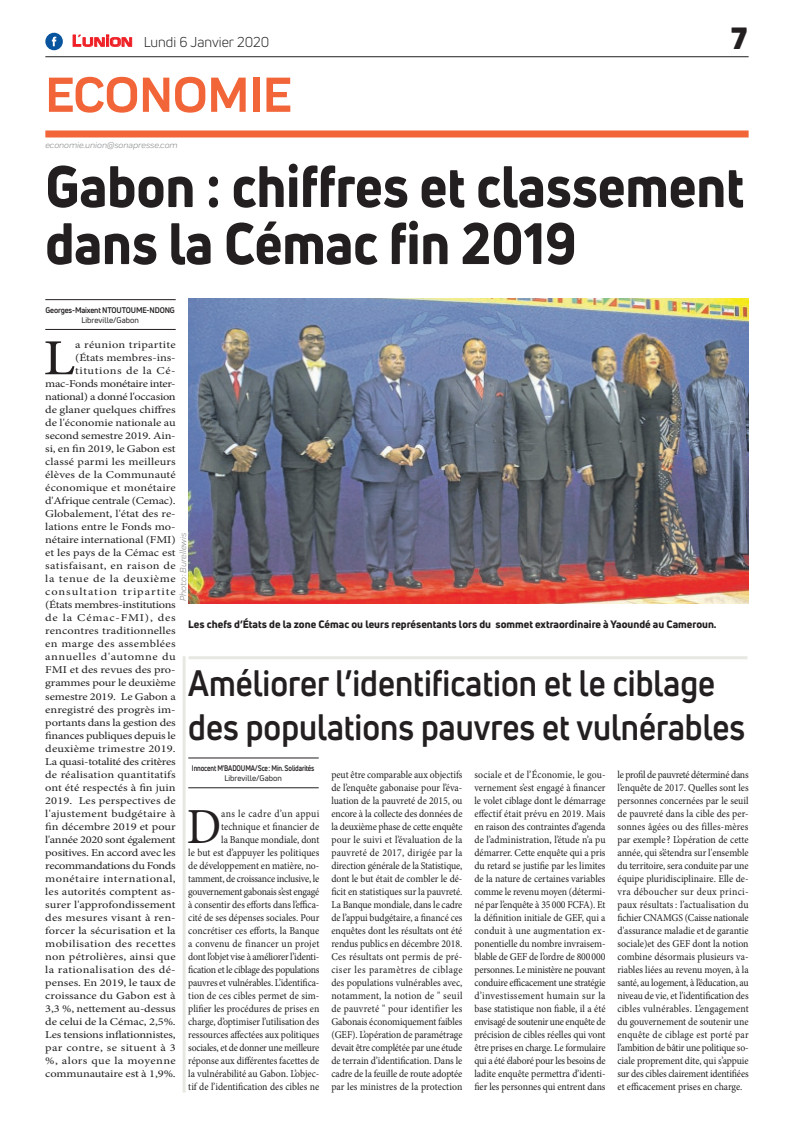
<style>
.page{position:relative;width:794px;height:1129px;background:#fff}
.page>*{position:absolute;margin:0;border:0;box-sizing:border-box;transform-origin:0 0}
.t1{font:800 57px/57px "Uni Neue";color:#231f20;scale:.92 1}
.t2{font:700 51px "Praktika";color:#f26538}
.t3{font:50.5px "Minion Pro";color:#231f20;scale:1.18 1}
.t4{font:50.5px "Minion Pro";color:#231f20;scale:.93 1}
.t5{font:700 36px/43.2px "Uni Neue";color:#231f20;scale:.9 1}
.t6{font:900 30px "Uni Neue";color:#231f20}
.t7{font:14px "Uni Neue";color:#231f20}
.t8{font:10.5px/13px "Minion Pro";color:#231f20;text-align:justify;scale:.93 1}
.t9{font:10.5px/13px "Minion Pro";color:#231f20;text-align:right;scale:1.18 1}
.t10{font:800 10.5px "Uni Neue";color:#231f20}
.t11{font:italic 9px "Praktika";color:#818386}
.t12{font:700 8px "Uni Neue";letter-spacing:-.02em;color:#231f20;scale:.82 1}
.t13{font:8px "Uni Neue";color:#231f20}
.t14{font:700 8px "Uni Neue";letter-spacing:-.02em;color:#231f20;scale:.95 1}
.s1{font-family:"Eurostile";font-weight:600;font-size:15px;color:#ee1d23}
.s2{font-family:"Eurostile";font-weight:600;font-size:11.4px;color:#ee1d23}
</style>
<div class="page">
<div style="left:45px;top:130px;width:703px;height:7px;background:#f26538"></div>
<hr style="left:45px;top:56px;width:703px;height:1px;background:#231f20">
<svg style="left:72px;top:34px;width:60px;height:13px"></svg>
<div style="left:45px;top:33px;width:18px;height:17px;background:#08549e;border-radius:50%"></div>
<svg style="left:52px;top:37px;width:4px;height:9px"></svg>
<hr style="left:45px;top:329px;width:131px;height:1px;background:#231f20">
<hr style="left:45px;top:299px;width:131px;height:1px;background:#231f20">
<img style="left:189px;top:298px;width:559px;height:305px">
<hr style="left:188px;top:787px;width:131px;height:1px;background:#231f20">
<hr style="left:188px;top:757px;width:131px;height:1px;background:#231f20">
<hr style="left:189px;top:656px;width:558px;height:3px;background:#e7e8e2">
<hr style="left:183px;top:656px;width:3px;height:436px;background:#e7e8e2">
<h3 class="t7" style="left:72px;top:33px;width:199px"><span class="s1">L</span><span class="s2">UNION</span> Lundi 6 Janvier 2020</h3>
<h2 class="t2" style="left:45px;top:54px;width:248px">ECONOMIE</h2>
<p class="t11" style="left:45px;top:139px;width:134px">economie.union@sonapresse.com</p>
<h3 class="t6" style="left:731px;top:17px;width:18px">7</h3>
<h1 class="t1" style="left:45px;top:157px;width:761px">Gabon : chiffres et classement dans la Cémac fin 2019</h1>
<p class="t14" style="left:45px;top:304px;width:138px">Georges-Maixent NTOUTOUME-NDONG</p>
<p class="t13" style="left:81px;top:315px;width:59px">Libreville/Gabon</p>
<p class="t9" style="left:45px;top:338px;width:112px">a réunion tripartite (États membres-ins&shy;titutions de la Cé&shy;mac-Fonds monétaire inter&shy;national) a donné l'occasion de glaner quelques chiffres de l'économie nationale au second semestre 2019. Ain&shy;si, en fin 2019, le Gabon est classé parmi les meilleurs élèves de la Communauté économique et monétaire d'Afrique centrale (Cemac).<br>Globalement, l'état des re&shy;lations entre le Fonds mo&shy;nétaire international (FMI) et les pays de la Cémac est satisfaisant, en raison de la tenue de la deuxième consultation tripartite (États membres-institutions de la Cémac-FMI), des rencontres traditionnelles en marge des assemblées annuelles d'automne du<br>FMI et des revues des pro&shy;grammes pour le deuxième semestre 2019. Le Gabon a enregistré des progrès im&shy;portants dans la gestion des finances publiques depuis le deuxième trimestre 2019.<br>La quasi-totalité des critères de réalisation quantitatifs ont été respectés à fin juin<br>2019. Les perspectives de l'ajustement budgétaire à fin décembre 2019 et pour l'année 2020 sont également positives. En accord avec les recommandations du Fonds monétaire international, les autorités comptent as&shy;surer l'approfondissement des mesures visant à ren&shy;forcer la sécurisation et la mobilisation des recettes non pétrolières, ainsi que la rationalisation des dé&shy;penses. En 2019, le taux de croissance du Gabon est à<br>3,3 %, nettement au-dessus de celui de la Cémac, 2,5%.<br>Les tensions inflationnistes, par contre, se situent à 3 %, alors que la moyenne communautaire est à 1,9%.</p>
<h3 class="t3" style="left:43px;top:324px;width:29px">L</h3>
<p class="t11" style="left:177px;top:600px;width:69px;rotate:-90deg">Photo : Burellewis</p>
<p class="t10" style="left:188px;top:617px;width:530px">Les chefs d’États de la zone Cémac ou leurs représentants lors du sommet extraordinaire à Yaoundé au Cameroun.</p>
<h3 class="t5" style="left:188px;top:661px;width:620px">Améliorer l’identification et le ciblage des populations pauvres et vulnérables</h3>
<p class="t12" style="left:192px;top:762px;width:151px">Innocent M'BADOUMA/Sce: Min. Solidarités</p>
<p class="t13" style="left:224px;top:773px;width:59px">Libreville/Gabon</p>
<p class="t8" style="left:331px;top:767px;width:142px">peut être comparable aux objectifs de l’enquête gabonaise pour l’éva&shy;luation de la pauvreté de 2015, ou encore à la collecte des données de la deuxième phase de cette enquête pour le suivi et l’évaluation de la pauvreté de 2017, dirigée par la direction générale de la Statistique, dont le but était de combler le dé&shy;ficit en statistiques sur la pauvreté.<br>La Banque mondiale, dans le cadre de l’appui budgétaire, a financé ces enquêtes dont les résultats ont été rendus publics en décembre 2018.<br>Ces résultats ont permis de pré&shy;ciser les paramètres de ciblage des populations vulnérables avec, notamment, la notion de " seuil de pauvreté " pour identifier les Gabonais économiquement faibles (GEF). L’opération de paramétrage devait être complétée par une étude de terrain d’identification. Dans le cadre de la feuille de route adoptée par les ministres de la protection</p>
<p class="t8" style="left:474px;top:767px;width:142px">sociale et de l’Économie, le gou&shy;vernement s’est engagé à financer le volet ciblage dont le démarrage effectif était prévu en 2019. Mais en raison des contraintes d’agenda de l’administration, l’étude n’a pu démarrer. Cette enquête qui a pris du retard se justifie par les limites de la nature de certaines variables comme le revenu moyen (détermi&shy;né par l’enquête à 35000 FCFA). Et la définition initiale de GEF, qui a conduit à une augmentation ex&shy;ponentielle du nombre invraisem&shy;blable de GEF de l’ordre de 800000 personnes. Le ministère ne pouvant conduire efficacement une stratégie d’investissement humain sur la base statistique non fiable, il a été envisagé de soutenir une enquête de précision de cibles réelles qui vont être prises en charge. Le formulaire qui a été élaboré pour les besoins de ladite enquête permettra d’identi&shy;fier les personnes qui entrent dans</p>
<p class="t8" style="left:617px;top:767px;width:142px">le profil de pauvreté déterminé dans l’enquête de 2017. Quelles sont les personnes concernées par le seuil de pauvreté dans la cible des per&shy;sonnes âgées ou des filles-mères par exemple ? L’opération de cette année, qui s’étendra sur l'ensemble du territoire, sera conduite par une équipe pluridisciplinaire. Elle de&shy;vra déboucher sur deux princi&shy;paux résultats: l’actualisation du fichier CNAMGS (Caisse nationale d'assurance maladie et de garantie sociale)et des GEF dont la notion combine désormais plusieurs va&shy;riables liées au revenu moyen, à la santé, au logement, à l’éducation, au niveau de vie, et l'identification des cibles vulnérables. L’engagement du gouvernement de soutenir une enquête de ciblage est porté par l’ambition de bâtir une politique so&shy;ciale proprement dite, qui s’appuie sur des cibles clairement identifiées et efficacement prises en charge.</p>
<p class="t8" style="left:188px;top:806px;width:142px;text-align:right">ans le cadre d’un appui technique et financier de<br>la Banque mondiale, dont<br>le but est d’appuyer les politiques de développement en matière, no&shy;tamment, de croissance inclusive, le gouvernement gabonais s’est engagé à consentir des efforts dans l’effica&shy;cité de ses dépenses sociales. Pour concrétiser ces efforts, la Banque a convenu de financer un projet dont l’objet vise à améliorer l’identi&shy;fication et le ciblage des populations pauvres et vulnérables. L’identifica&shy;tion de ces cibles permet de sim&shy;plifier les procédures de prises en charge, d’optimiser l’utilisation des ressources affectées aux politiques sociales, et de donner une meilleure réponse aux différentes facettes de la vulnérabilité au Gabon. L’objec&shy;tif de l’identification des cibles ne</p>
<h3 class="t4" style="left:187px;top:792px;width:39px">D</h3>
</div>
